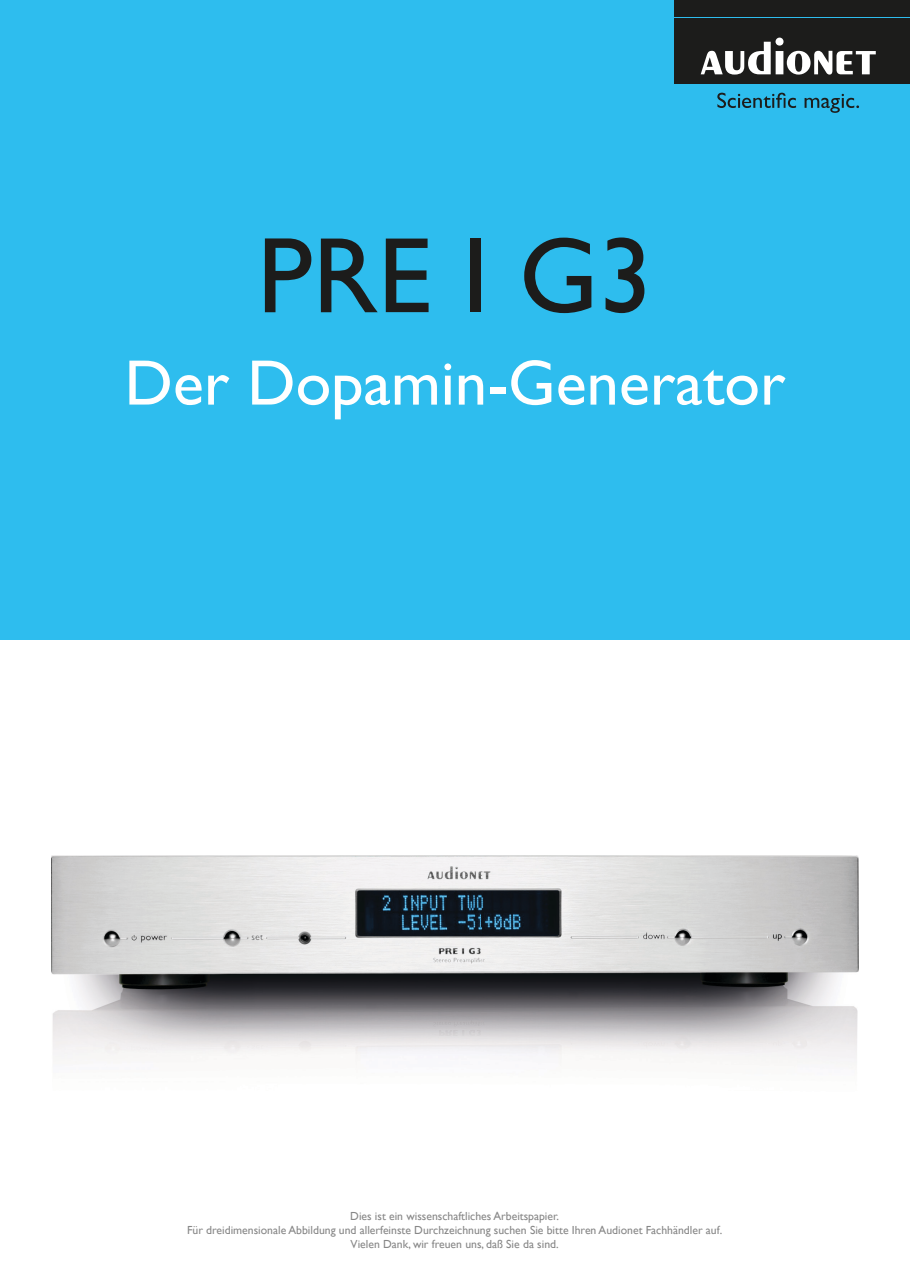
<style>
.page{position:relative;width:910px;height:1280px;background:#fff}
.page>*{position:absolute;margin:0;border:0;box-sizing:border-box;transform-origin:0 0}
.t1{font:108px "Gill Sans";color:#1c1c1b}
.t2{font:64.5px "Gill Sans";color:#fff}
.t3{font:11.7px/14.1px "Gill Sans";color:#878787;text-align:center}
</style>
<div class="page">
<div style="left:0;top:0;width:910px;height:640px;background:#2ebdee"></div>
<div style="left:675px;top:0;width:235px;height:84px;background:#1c1c1b"></div>
<svg style="left:701px;top:38px;width:175px;height:37px"></svg>
<hr style="left:675px;top:17px;width:235px;height:1px;background:#2ebdee">
<svg style="left:717px;top:93px;width:79px;height:15px"></svg>
<svg style="left:805px;top:94px;width:54px;height:19px"></svg>
<img style="left:51px;top:855px;width:807px;height:208px">
<h1 class="t1" style="left:257px;top:212px;width:397px">PRE I G3</h1>
<h2 class="t2" style="left:124px;top:345px;width:662px">Der Dopamin-Generator</h2>
<p class="t3" style="left:187px;top:1209px;width:537px">Dies ist ein wissenschaftliches Arbeitspapier.<br>Für dreidimensionale Abbildung und allerfeinste Durchzeichnung suchen Sie bitte Ihren Audionet Fachhändler auf.<br>Vielen Dank, wir freuen uns, daß Sie da sind.</p>
</div>
